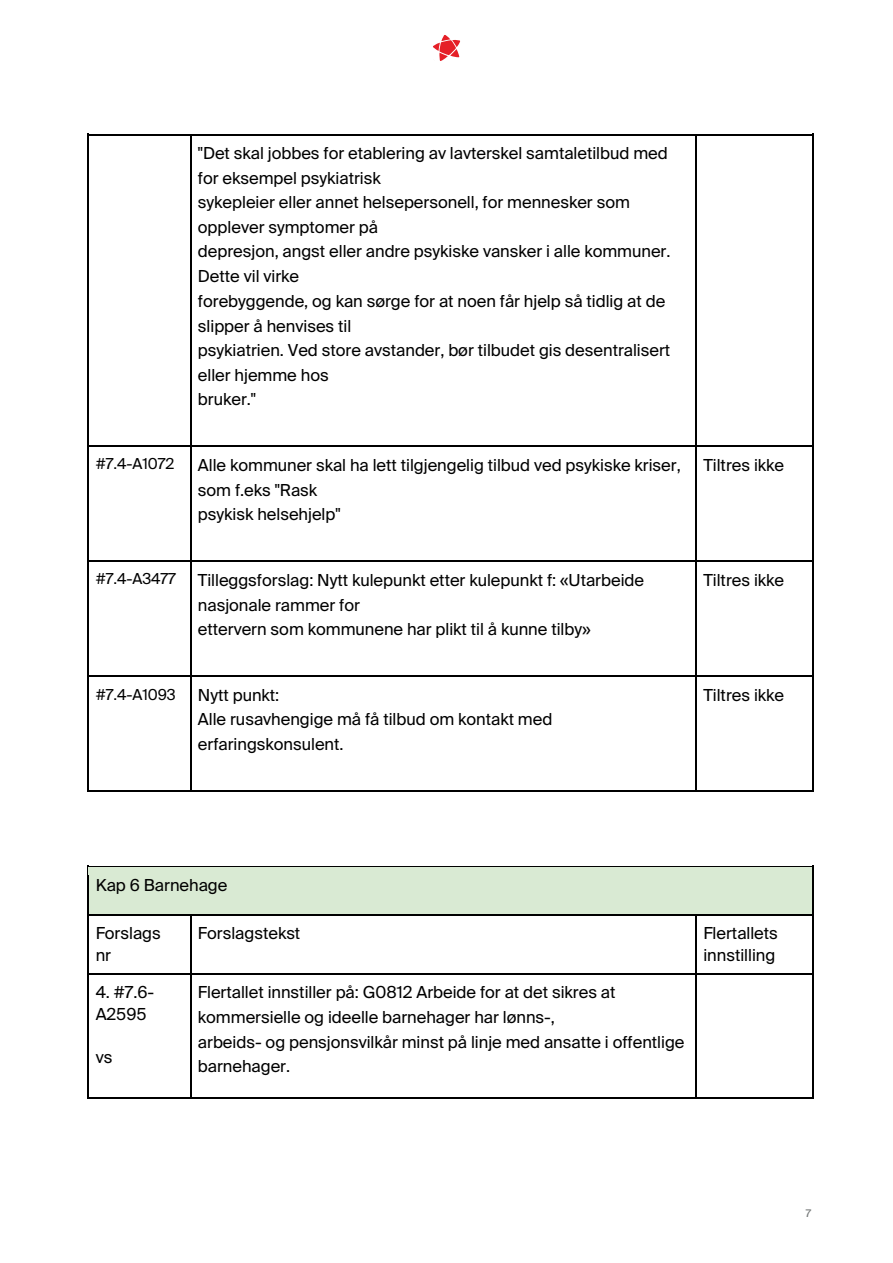
<style>
.page{position:relative;width:893px;height:1263px;background:#fff}
.page>*{position:absolute;margin:0;border:0;box-sizing:border-box;transform-origin:0 0}
.t1{font:16.5px/24.6px "Suisse Intl";color:#000}
.t2{font:15.15px "Suisse Intl";letter-spacing:-.005em;color:#000}
.t3{font:10.5px "Suisse Intl";color:#757878}
</style>
<div class="page">
<svg style="left:433px;top:35px;width:27px;height:26px"></svg>
<svg style="left:87px;top:134px;width:2px;height:9px"></svg>
<hr style="left:89px;top:134px;width:101px;height:1px;background:#000">
<hr style="left:191px;top:134px;width:504px;height:1px;background:#000">
<svg style="left:695px;top:134px;width:2px;height:9px"></svg>
<hr style="left:697px;top:134px;width:115px;height:1px;background:#000">
<svg style="left:812px;top:134px;width:2px;height:9px"></svg>
<hr style="left:87px;top:143px;width:2px;height:303px;background:#000">
<hr style="left:190px;top:143px;width:1px;height:303px;background:#000">
<hr style="left:695px;top:143px;width:2px;height:303px;background:#000">
<hr style="left:812px;top:143px;width:2px;height:303px;background:#000">
<svg style="left:87px;top:446px;width:2px;height:9px"></svg>
<hr style="left:89px;top:446px;width:101px;height:1px;background:#000">
<hr style="left:191px;top:446px;width:504px;height:1px;background:#000">
<svg style="left:695px;top:446px;width:2px;height:9px"></svg>
<hr style="left:697px;top:446px;width:115px;height:1px;background:#000">
<svg style="left:812px;top:446px;width:2px;height:9px"></svg>
<hr style="left:87px;top:455px;width:2px;height:105px;background:#000">
<hr style="left:190px;top:455px;width:1px;height:105px;background:#000">
<hr style="left:695px;top:455px;width:2px;height:105px;background:#000">
<hr style="left:812px;top:455px;width:2px;height:105px;background:#000">
<svg style="left:87px;top:560px;width:2px;height:9px"></svg>
<hr style="left:89px;top:560px;width:101px;height:2px;background:#000">
<hr style="left:191px;top:560px;width:504px;height:2px;background:#000">
<svg style="left:695px;top:560px;width:2px;height:9px"></svg>
<hr style="left:697px;top:560px;width:115px;height:2px;background:#000">
<svg style="left:812px;top:560px;width:2px;height:9px"></svg>
<hr style="left:87px;top:569px;width:2px;height:107px;background:#000">
<hr style="left:190px;top:569px;width:1px;height:107px;background:#000">
<hr style="left:695px;top:569px;width:2px;height:107px;background:#000">
<hr style="left:812px;top:569px;width:2px;height:107px;background:#000">
<svg style="left:87px;top:676px;width:2px;height:9px"></svg>
<hr style="left:89px;top:676px;width:101px;height:1px;background:#000">
<hr style="left:191px;top:676px;width:504px;height:1px;background:#000">
<svg style="left:695px;top:676px;width:2px;height:9px"></svg>
<hr style="left:697px;top:676px;width:115px;height:1px;background:#000">
<svg style="left:812px;top:676px;width:2px;height:9px"></svg>
<hr style="left:87px;top:685px;width:2px;height:106px;background:#000">
<hr style="left:89px;top:791px;width:101px;height:1px;background:#000">
<hr style="left:190px;top:685px;width:1px;height:106px;background:#000">
<hr style="left:191px;top:791px;width:504px;height:1px;background:#000">
<hr style="left:695px;top:685px;width:2px;height:106px;background:#000">
<hr style="left:697px;top:791px;width:115px;height:1px;background:#000">
<hr style="left:812px;top:685px;width:2px;height:106px;background:#000">
<div style="left:89px;top:867px;width:723px;height:47px;background:#d9ead3"></div>
<svg style="left:87px;top:866px;width:2px;height:9px"></svg>
<hr style="left:89px;top:866px;width:723px;height:1px;background:#000">
<svg style="left:812px;top:866px;width:2px;height:9px"></svg>
<hr style="left:87px;top:875px;width:2px;height:39px;background:#000">
<hr style="left:812px;top:875px;width:2px;height:39px;background:#000">
<svg style="left:87px;top:914px;width:2px;height:9px"></svg>
<hr style="left:89px;top:914px;width:101px;height:1px;background:#000">
<hr style="left:191px;top:914px;width:504px;height:1px;background:#000">
<svg style="left:695px;top:914px;width:2px;height:9px"></svg>
<hr style="left:697px;top:914px;width:115px;height:1px;background:#000">
<svg style="left:812px;top:914px;width:2px;height:9px"></svg>
<hr style="left:87px;top:923px;width:2px;height:50px;background:#000">
<hr style="left:190px;top:923px;width:1px;height:50px;background:#000">
<hr style="left:695px;top:923px;width:2px;height:50px;background:#000">
<hr style="left:812px;top:923px;width:2px;height:50px;background:#000">
<svg style="left:87px;top:973px;width:2px;height:9px"></svg>
<hr style="left:89px;top:973px;width:101px;height:1px;background:#000">
<hr style="left:191px;top:973px;width:504px;height:1px;background:#000">
<svg style="left:695px;top:973px;width:2px;height:9px"></svg>
<hr style="left:697px;top:973px;width:115px;height:1px;background:#000">
<svg style="left:812px;top:973px;width:2px;height:9px"></svg>
<hr style="left:87px;top:982px;width:2px;height:115px;background:#000">
<hr style="left:89px;top:1097px;width:101px;height:1px;background:#000">
<hr style="left:190px;top:982px;width:1px;height:115px;background:#000">
<hr style="left:191px;top:1097px;width:504px;height:1px;background:#000">
<hr style="left:695px;top:982px;width:2px;height:115px;background:#000">
<hr style="left:697px;top:1097px;width:115px;height:1px;background:#000">
<hr style="left:812px;top:982px;width:2px;height:115px;background:#000">
<p class="t1" style="left:198px;top:141px;width:474px">"Det skal jobbes for etablering av lavterskel samtaletilbud med for eksempel psykiatrisk<br>sykepleier eller annet helsepersonell, for mennesker som opplever symptomer på<br>depresjon, angst eller andre psykiske vansker i alle kommuner.<br>Dette vil virke<br>forebyggende, og kan sørge for at noen får hjelp så tidlig at de slipper å henvises til<br>psykiatrien. Ved store avstander, bør tilbudet gis desentralisert eller hjemme hos<br>bruker."</p>
<p class="t2" style="left:96px;top:455px;width:80px">#7.4-A1072</p>
<p class="t1" style="left:198px;top:453px;width:484px">Alle kommuner skal ha lett tilgjengelig tilbud ved psykiske kriser, som f.eks "Rask<br>psykisk helsehjelp"</p>
<p class="t1" style="left:703px;top:453px;width:82px">Tiltres ikke</p>
<p class="t2" style="left:96px;top:570px;width:82px">#7.4-A3477</p>
<p class="t1" style="left:198px;top:568px;width:448px">Tilleggsforslag: Nytt kulepunkt etter kulepunkt f: «Utarbeide nasjonale rammer for<br>ettervern som kommunene har plikt til å kunne tilby»</p>
<p class="t1" style="left:703px;top:568px;width:82px">Tiltres ikke</p>
<p class="t2" style="left:96px;top:685px;width:82px">#7.4-A1093</p>
<p class="t1" style="left:198px;top:683px;width:356px">Nytt punkt:<br>Alle rusavhengige må få tilbud om kontakt med erfaringskonsulent.</p>
<p class="t1" style="left:703px;top:683px;width:82px">Tiltres ikke</p>
<p class="t1" style="left:96px;top:873px;width:133px">Kap 6 Barnehage</p>
<p class="t1" style="left:96px;top:923px;width:67px;line-height:21.3px">Forslags nr</p>
<p class="t1" style="left:198px;top:921px;width:104px">Forslagstekst</p>
<p class="t1" style="left:703px;top:923px;width:76px;line-height:21.3px">Flertallets innstilling</p>
<p class="t1" style="left:96px;top:982px;width:60px;line-height:21.6px">4. #7.6-<br>A2595</p>
<p class="t1" style="left:96px;top:1045px;width:18px">vs</p>
<p class="t1" style="left:198px;top:980px;width:488px">Flertallet innstiller på: G0812 Arbeide for at det sikres at kommersielle og ideelle barnehager har lønns-,<br>arbeids- og pensjonsvilkår minst på linje med ansatte i offentlige barnehager.</p>
<p class="t3" style="left:806px;top:1207px;width:7px">7</p>
</div>
